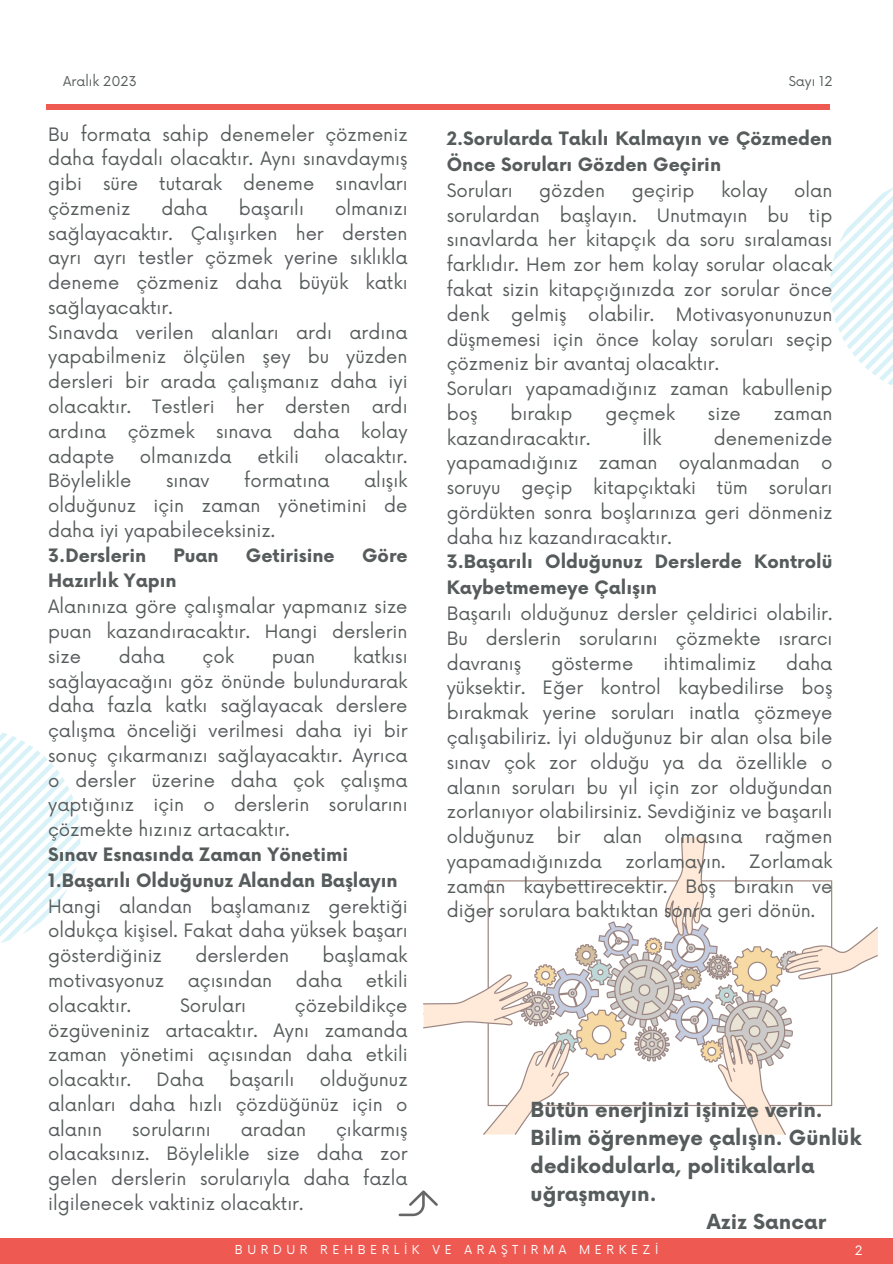
<style>
.page{position:relative;width:893px;height:1264px;background:#fff}
.page>*{position:absolute;margin:0;border:0;box-sizing:border-box;transform-origin:0 0}
.t1{font:700 20.25px/28.2px "Now";color:#565b5b}
.t2{font:18px/24.8px "Now";color:#565b5b;text-align:justify}
.t3{font:700 18px/25.8px "Now";color:#565b5b}
.t4{font:13.2px "Now";color:#565b5b}
.t5{font:12.6px "Now";color:#fff}
.t6{font:12px "Now";letter-spacing:.38em;color:#fff}
</style>
<div class="page">
<div style="left:0;top:1238px;width:892px;height:25px;background:#ee5952"></div>
<div style="left:46px;top:104px;width:783px;height:6px;background:#ee5952"></div>
<svg style="left:830px;top:188px;width:62px;height:197px"></svg>
<svg style="left:0;top:733px;width:80px;height:210px"></svg>
<svg style="left:399px;top:1190px;width:39px;height:26px"></svg>
<img style="left:424px;top:837px;width:453px;height:297px">
<p class="t4" style="left:63px;top:73px;width:75px">Aralık 2023</p>
<p class="t4" style="left:788px;top:73px;width:45px">Sayı 12</p>
<p class="t2" style="left:48px;top:123px;width:361px">Bu formata sahi p denemeler çözmeniz daha faydalı olacaktır. Aynı sınavdaymış gibi</p>
<p class="t2" style="left:48px;top:172px;width:361px;text-indent:55px">süre tutarak deneme sınavları çözmeniz</p>
<p class="t2" style="left:48px;top:197px;width:361px;text-indent:287px">olmanızı sağlayacaktır. Çalışırken her dersten ayrı ayrı testler çözmek yeri ne sıklıkla deneme çözmeniz daha büyük katkı sağlayacaktır.</p>
<p class="t2" style="left:48px;top:321px;width:361px;text-align:left">Sınavda veri len alanları ardı ardına yapabi lmeniz ölçülen şey bu yüzden dersleri bi r arada çalışmanız daha iyi olacaktır. Testleri</p>
<p class="t2" style="left:161px;top:197px;width:48px">daha</p>
<p class="t2" style="left:239px;top:197px;width:67px">başarılı</p>
<p class="t2" style="left:48px;top:395px;width:361px;text-indent:187px">her dersten ardı ardına çözmek sınava daha kolay adapte</p>
<p class="t2" style="left:140px;top:444px;width:93px">olmanızda</p>
<p class="t2" style="left:257px;top:444px;width:40px">etki li</p>
<p class="t2" style="left:324px;top:444px;width:84px">olacaktır.</p>
<p class="t2" style="left:48px;top:469px;width:361px;text-indent:316px">alışık olduğunuz için zaman yönetimini de daha iyi yapabi leceksi niz.</p>
<p class="t3" style="left:48px;top:543px;width:100px">3.Derslerin</p>
<p class="t3" style="left:173px;top:543px;width:47px">Puan</p>
<p class="t3" style="left:246px;top:543px;width:90px">Getirisine</p>
<p class="t3" style="left:362px;top:543px;width:47px">Göre</p>
<p class="t3" style="left:48px;top:569px;width:130px">Hazırlık Yapın</p>
<p class="t2" style="left:48px;top:595px;width:361px">Alanınıza göre çalışmalar yapmanız size puan kazandıracaktır. Hangi dersleri n size</p>
<p class="t2" style="left:48px;top:469px;width:85px">Böyleli kle</p>
<p class="t2" style="left:166px;top:469px;width:45px">sınav</p>
<p class="t2" style="left:244px;top:469px;width:87px">formatına</p>
<p class="t2" style="left:48px;top:645px;width:361px;text-indent:305px">katkısı sağlayacağını göz önünde bulundurarak daha fazla katkı sağlayacak derslere çalışma önceliği veri lmesi daha iyi bi r sonuç çıkarmanızı sağlayacaktır. Ayrıca o dersler üzeri ne daha çok çalışma yaptığınız için o derslerin sorularını çözmekte hızınız artacaktır.</p>
<p class="t3" style="left:48px;top:842px;width:299px">Sınav Esnasında Zaman Yönetimi</p>
<p class="t3" style="left:48px;top:868px;width:351px">1.Başarılı Olduğunuz Alandan Başlayın</p>
<p class="t2" style="left:48px;top:894px;width:361px;text-align:left">Hangi alandan başlamanız gerektiği oldukça kişisel. Fakat daha yüksek başarı gösterdiği niz</p>
<p class="t2" style="left:119px;top:645px;width:48px">daha</p>
<p class="t2" style="left:203px;top:645px;width:33px">çok</p>
<p class="t2" style="left:272px;top:645px;width:45px">puan</p>
<p class="t2" style="left:195px;top:944px;width:95px">derslerden</p>
<p class="t2" style="left:322px;top:944px;width:86px">başlamak</p>
<p class="t3" style="left:446px;top:127px;width:387px">2.Sorularda Takılı Kalmayın ve Çözmeden<br>Önce Soruları Gözden Geçirin</p>
<p class="t2" style="left:446px;top:179px;width:68px">Soruları</p>
<p class="t2" style="left:539px;top:179px;width:68px">gözden</p>
<p class="t2" style="left:631px;top:179px;width:64px">geçi ri p</p>
<p class="t2" style="left:721px;top:179px;width:48px">kolay</p>
<p class="t2" style="left:446px;top:179px;width:387px;text-indent:347px">olan sorulardan başlayın. Unutmayın bu ti p sınavlarda her kitapçık da soru sıralaması farklıdır. Hem zor hem kolay sorular olacak fakat sizi n kitapçığınızda zor sorular önce denk gelmiş olabilir. Motivasyonunuzun düşmemesi içi n önce kolay soruları seçi p çözmeniz bi r avantaj olacaktır.</p>
<p class="t2" style="left:446px;top:377px;width:387px">Soruları yapamadığınız zaman kabulleni p boş</p>
<p class="t2" style="left:510px;top:402px;width:64px">bırakıp</p>
<p class="t2" style="left:605px;top:402px;width:71px">geçmek</p>
<p class="t2" style="left:708px;top:402px;width:34px">size</p>
<p class="t2" style="left:773px;top:402px;width:60px">zaman</p>
<p class="t2" style="left:446px;top:426px;width:145px">kazandıracaktır.</p>
<p class="t2" style="left:642px;top:426px;width:20px">İlk</p>
<p class="t2" style="left:446px;top:426px;width:387px;text-indent:267px">denemenizde yapamadığınız zaman oyalanmadan o soruyu geçi p kitapçıktaki</p>
<p class="t2" style="left:446px;top:476px;width:387px;text-indent:270px">tüm soruları gördükten sonra boşlarınıza geri dönmeniz daha hız kazandıracaktır.</p>
<p class="t3" style="left:446px;top:550px;width:387px">3.Başarılı Olduğunuz Derslerde Kontrolü<br>Kaybetmemeye Çalışın</p>
<p class="t2" style="left:446px;top:602px;width:387px">Başarılı olduğunuz dersler çeldirici olabilir.<br>Bu dersleri n sorularını çözmekte ısrarcı davranış</p>
<p class="t2" style="left:446px;top:651px;width:387px;text-indent:339px">daha yüksekti r. Eğer kontrol kaybedi li rse boş bırakmak yeri ne soruları i natla çözmeye çalışabiliriz. İyi olduğunuz bir alan olsa bile sınav çok zor olduğu ya da özelli kle o alanın soruları bu yıl için zor olduğundan zorlanıyor olabi li rsi niz. Sevdiği niz ve başarılı olduğunuz bir alan olmasına rağmen yapamadığınızda</p>
<p class="t2" style="left:551px;top:651px;width:83px">gösterme</p>
<p class="t2" style="left:663px;top:651px;width:94px">ihtimalimiz</p>
<p class="t2" style="left:446px;top:849px;width:387px;text-indent:302px">Zorlamak zaman kaybetti recekti r. Boş bırakın ve diğer sorulara baktıktan sonra geri dönün.</p>
<p class="t2" style="left:625px;top:849px;width:102px">zorlamayın.</p>
<p class="t2" style="left:48px;top:969px;width:117px">motivasyonuz</p>
<p class="t2" style="left:188px;top:969px;width:86px">açısından</p>
<p class="t2" style="left:296px;top:969px;width:48px">daha</p>
<p class="t2" style="left:366px;top:969px;width:40px">etki li</p>
<p class="t2" style="left:48px;top:993px;width:84px">olacaktır.</p>
<p class="t2" style="left:180px;top:993px;width:68px">Soruları</p>
<p class="t2" style="left:48px;top:993px;width:361px;text-align:left;text-indent:247px">çözebi ldi kçe özgüveni niz artacaktır. Aynı zamanda zaman yöneti mi açısından daha etki li olacaktır.</p>
<p class="t2" style="left:48px;top:1068px;width:361px;text-indent:272px">olduğunuz alanları daha hızlı çözdüğünüz için o alanın</p>
<p class="t2" style="left:156px;top:1068px;width:49px">Daha</p>
<p class="t2" style="left:229px;top:1068px;width:67px">başarılı</p>
<p class="t1" style="left:530px;top:1096px;width:332px">Bütün enerjinizi işinize verin.<br>Bilim öğrenmeye çalışın. Günlük dedikodularla, politikalarla uğraşmayın.</p>
<p class="t1" style="left:706px;top:1208px;width:121px">Aziz Sancar</p>
<p class="t5" style="left:854px;top:1242px;width:9px">2</p>
<p class="t2" style="left:48px;top:1117px;width:361px;text-indent:288px">çıkarmış olacaksınız. Böyleli kle size daha zor gelen dersleri n sorularıyla daha fazla i lgi lenecek vakti niz olacaktır.</p>
<p class="t2" style="left:132px;top:1117px;width:80px">sorularını</p>
<p class="t2" style="left:241px;top:1117px;width:67px">aradan</p>
<p class="t6" style="left:235px;top:1242px;width:425px">BURDUR REHBERLİK VE ARAŞTIRMA MERKEZİ</p>
</div>
